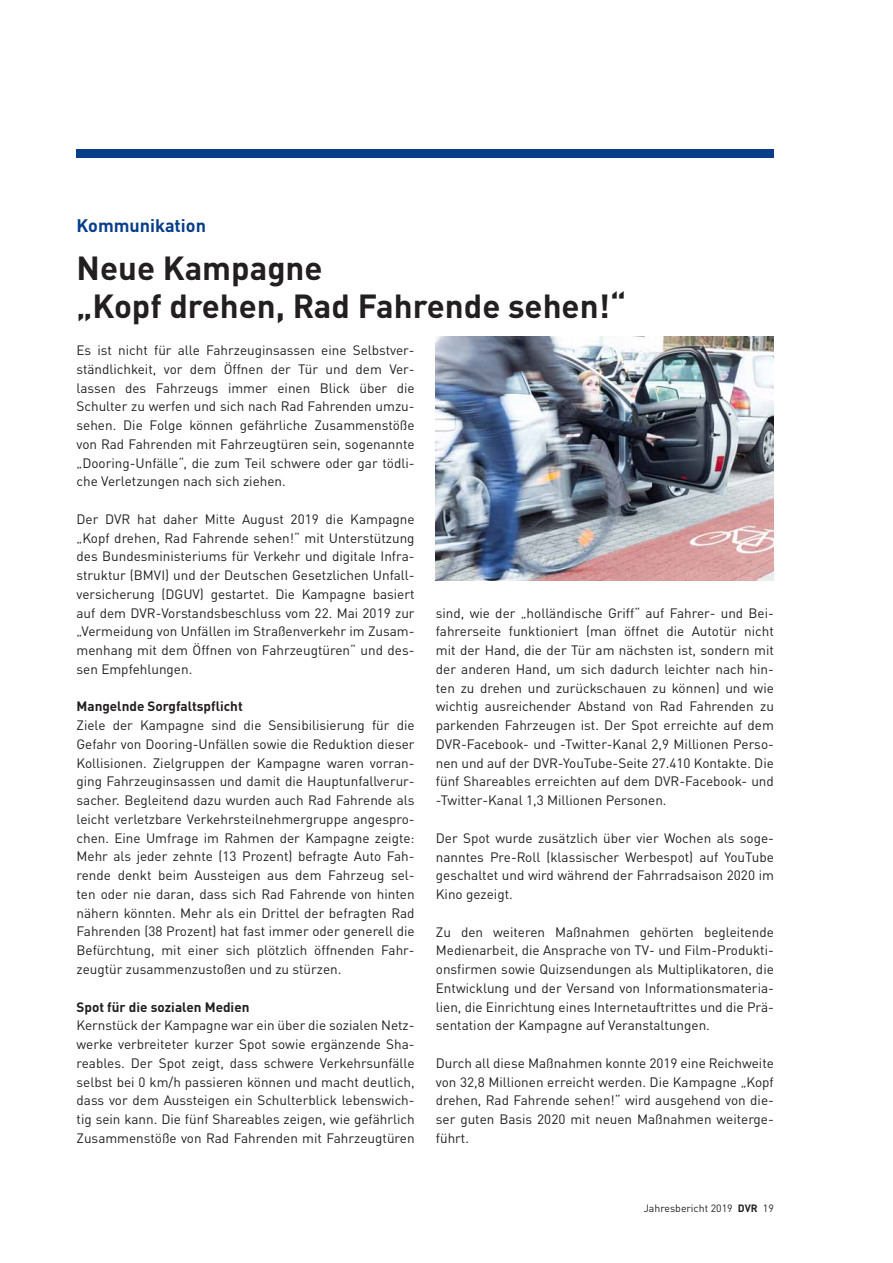
<style>
.page{position:relative;width:893px;height:1263px;background:#fff}
.page>*{position:absolute;margin:0;border:0;box-sizing:border-box;transform-origin:0 0}
.t1{font:700 33px/37.5px "DINOT";color:#231f20}
.t2{font:700 18px "DINOT";color:#083e89}
.t3{font:13.5px/18.8px "DINOT";color:#231f20;text-align:justify}
.t4{font:700 13.5px "DINOT";color:#231f20}
.t5{font:10.5px "DINOT";color:#231f20}
.s1{font-weight:700}
</style>
<div class="page">
<div style="left:77px;top:149px;width:697px;height:8px;background:#083e89"></div>
<img style="left:436px;top:336px;width:338px;height:244px">
<h2 class="t2" style="left:77px;top:213px;width:131px">Kommunikation</h2>
<h1 class="t1" style="left:77px;top:248px;width:551px">Neue Kampagne<br>„Kopf drehen, Rad Fahrende sehen!“</h1>
<p class="t3" style="left:77px;top:341px;width:340px">Es ist nicht für alle Fahrzeuginsassen eine Selbstver&shy;ständlichkeit, vor dem Öffnen der Tür und dem Ver&shy;lassen des Fahrzeugs immer einen Blick über die Schulter zu werfen und sich nach Rad Fahrenden umzu&shy;sehen. Die Folge können gefährliche Zusammenstöße von Rad Fahrenden mit Fahrzeugtüren sein, sogenannte „Dooring-Unfälle“, die zum Teil schwere oder gar tödli&shy;che Verletzungen nach sich ziehen.</p>
<p class="t3" style="left:77px;top:509px;width:340px">Der DVR hat daher Mitte August 2019 die Kampagne „Kopf drehen, Rad Fahrende sehen!“ mit Unterstützung des Bundesministeriums für Verkehr und digitale Infra&shy;struktur (BMVI) und der Deutschen Gesetzlichen Unfall&shy;versicherung (DGUV) gestartet. Die Kampagne basiert auf dem DVR-Vorstandsbeschluss vom 22. Mai 2019 zur „Vermeidung von Unfällen im Straßenverkehr im Zusam&shy;menhang mit dem Öffnen von Fahrzeugtüren“ und des&shy;sen Empfehlungen.</p>
<p class="t4" style="left:77px;top:698px;width:168px">Mangelnde Sorgfaltspflicht</p>
<p class="t3" style="left:77px;top:716px;width:340px">Ziele der Kampagne sind die Sensibilisierung für die Gefahr von Dooring-Unfällen sowie die Reduktion dieser Kollisionen. Zielgruppen der Kampagne waren vorran&shy;ging Fahrzeuginsassen und damit die Hauptunfallverur&shy;sacher. Begleitend dazu wurden auch Rad Fahrende als leicht verletzbare Verkehrsteilnehmergruppe angespro&shy;chen. Eine Umfrage im Rahmen der Kampagne zeigte:<br>Mehr als jeder zehnte (13 Prozent) befragte Auto Fah&shy;rende denkt beim Aussteigen aus dem Fahrzeug sel&shy;ten oder nie daran, dass sich Rad Fahrende von hinten nähern könnten. Mehr als ein Drittel der befragten Rad Fahrenden (38 Prozent) hat fast immer oder generell die Befürchtung, mit einer sich plötzlich öffnenden Fahr&shy;zeugtür zusammenzustoßen und zu stürzen.</p>
<p class="t4" style="left:77px;top:998px;width:174px">Spot für die sozialen Medien</p>
<p class="t3" style="left:77px;top:1016px;width:340px">Kernstück der Kampagne war ein über die sozialen Netz&shy;werke verbreiteter kurzer Spot sowie ergänzende Sha&shy;reables. Der Spot zeigt, dass schwere Verkehrsunfälle selbst bei 0 km/h passieren können und macht deutlich, dass vor dem Aussteigen ein Schulterblick lebenswich&shy;tig sein kann. Die fünf Shareables zeigen, wie gefährlich Zusammenstöße von Rad Fahrenden mit Fahrzeugtüren</p>
<p class="t3" style="left:436px;top:603px;width:340px">sind, wie der „holländische Griff“ auf Fahrer- und Bei&shy;fahrerseite funktioniert (man öffnet die Autotür nicht mit der Hand, die der Tür am nächsten ist, sondern mit der anderen Hand, um sich dadurch leichter nach hin&shy;ten zu drehen und zurückschauen zu können) und wie wichtig ausreichender Abstand von Rad Fahrenden zu parkenden Fahrzeugen ist. Der Spot erreichte auf dem DVR-Facebook- und -Twitter-Kanal 2,9 Millionen Perso&shy;nen und auf der DVR-YouTube-Seite 27.410 Kontakte. Die fünf Shareables erreichten auf dem DVR-Facebook- und -Twitter-Kanal 1,3 Millionen Personen.</p>
<p class="t3" style="left:436px;top:828px;width:340px">Der Spot wurde zusätzlich über vier Wochen als soge&shy;nanntes Pre-Roll (klassischer Werbespot) auf YouTube geschaltet und wird während der Fahrradsaison 2020 im Kino gezeigt.</p>
<p class="t3" style="left:436px;top:922px;width:340px">Zu den weiteren Maßnahmen gehörten begleitende Medienarbeit, die Ansprache von TV- und Film-Produkti&shy;onsfirmen sowie Quizsendungen als Multiplikatoren, die Entwicklung und der Versand von Informationsmateria&shy;lien, die Einrichtung eines Internetauftrittes und die Prä&shy;sentation der Kampagne auf Veranstaltungen.</p>
<p class="t3" style="left:436px;top:1053px;width:340px">Durch all diese Maßnahmen konnte 2019 eine Reichweite von 32,8 Millionen erreicht werden. Die Kampagne „Kopf drehen, Rad Fahrende sehen!“ wird ausgehend von die&shy;ser guten Basis 2020 mit neuen Maßnahmen weiterge&shy;führt.</p>
<p class="t5" style="left:644px;top:1201px;width:132px">Jahresbericht 2019 <span class="s1">DVR</span> 19</p>
</div>
